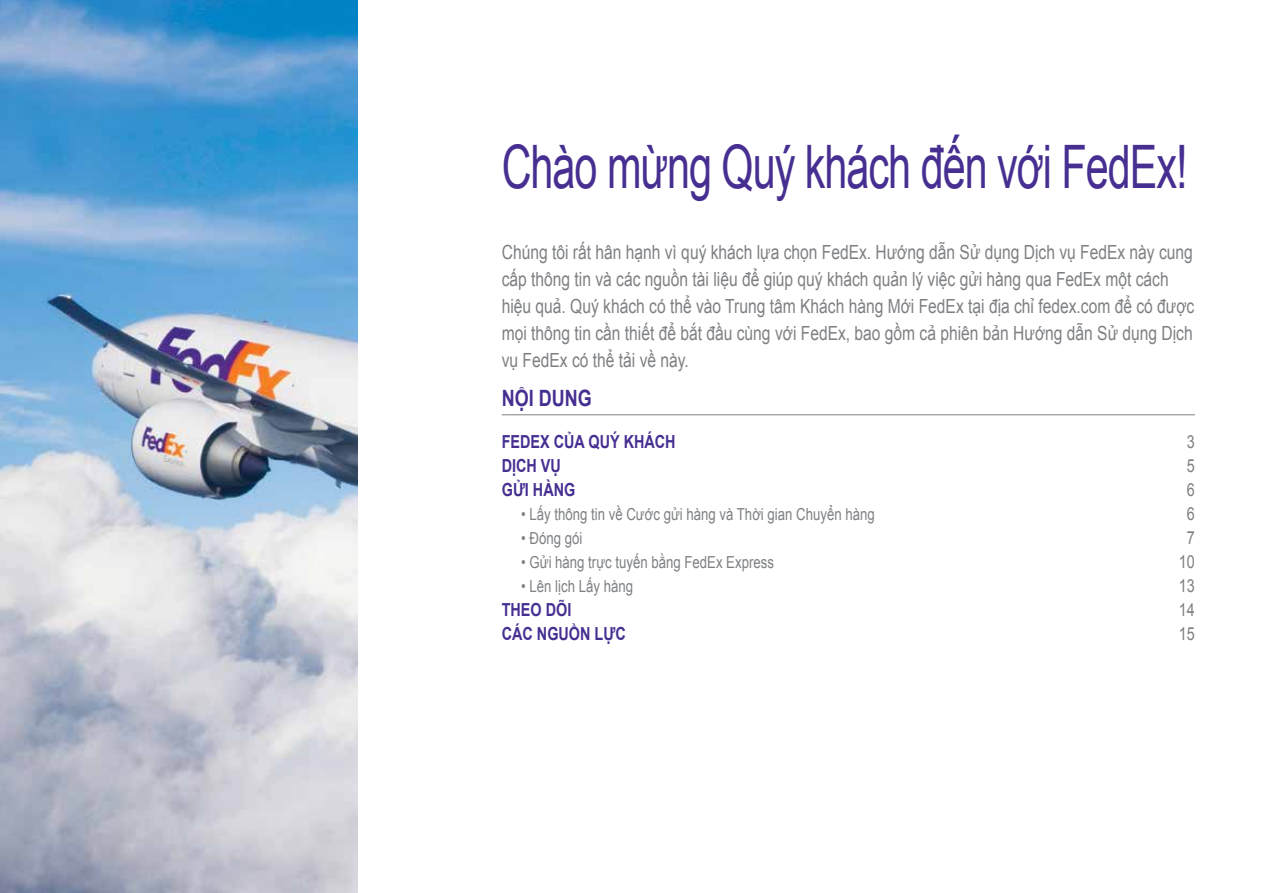
<style>
.page{position:relative;width:1263px;height:893px;background:#fff}
.page>*{position:absolute;margin:0;border:0;box-sizing:border-box;transform-origin:0 0}
.t1{font:60px "Arial";letter-spacing:-.025em;color:#472f92;scale:.69 1}
.t2{font:700 22.5px "Arial";color:#472f92;scale:.8 1}
.t3{font:19.5px/27px "Arial";color:#7e8083;scale:.8 1}
.t4{font:700 18px "Arial";color:#472f92;scale:.8 1}
.t5{font:18px "Arial";color:#7e8083;scale:.8 1}
.t6{font:16.5px "Arial";color:#7e8083;scale:.8 1}
</style>
<div class="page">
<hr style="left:502px;top:415px;width:693px;height:1px;background:#7e8083">
<img style="left:0;top:0;width:357px;height:893px">
<h1 class="t1" style="left:502px;top:127px;width:995px">Chào mừng Quý khách đến với FedEx!</h1>
<p class="t3" style="left:502px;top:239px;width:867px">Chúng tôi rất hân hạnh vì quý khách lựa chọn FedEx. Hướng dẫn Sử dụng Dịch vụ FedEx này cung cấp thông tin và các nguồn tài liệu để giúp quý khách quản lý việc gửi hàng qua FedEx một cách hiệu quả. Quý khách có thể vào Trung tâm Khách hàng Mới FedEx tại địa chỉ fedex.com để có được mọi thông tin cần thiết để bắt đầu cùng với FedEx, bao gồm cả phiên bản Hướng dẫn Sử dụng Dịch vụ FedEx có thể tải về này.</p>
<p class="t2" style="left:502px;top:383px;width:110px">NỘI DUNG</p>
<p class="t4" style="left:502px;top:429px;width:219px">FEDEX CỦA QUÝ KHÁCH</p>
<p class="t5" style="left:1187px;top:429px;width:12px">3</p>
<p class="t4" style="left:502px;top:453px;width:75px">DỊCH VỤ</p>
<p class="t5" style="left:1187px;top:453px;width:12px">5</p>
<p class="t4" style="left:502px;top:477px;width:90px">GỬI HÀNG</p>
<p class="t5" style="left:1187px;top:477px;width:12px">6</p>
<p class="t6" style="left:521px;top:503px;width:443px">• Lấy thông tin về Cước gửi hàng và Thời gian Chuyển hàng</p>
<p class="t5" style="left:1187px;top:501px;width:12px">6</p>
<p class="t6" style="left:521px;top:527px;width:78px">• Đóng gói</p>
<p class="t5" style="left:1187px;top:525px;width:12px">7</p>
<p class="t6" style="left:521px;top:551px;width:317px">• Gửi hàng trực tuyến bằng FedEx Express</p>
<p class="t5" style="left:1179px;top:549px;width:22px">10</p>
<p class="t6" style="left:521px;top:575px;width:141px">• Lên lịch Lấy hàng</p>
<p class="t5" style="left:1179px;top:573px;width:22px">13</p>
<p class="t4" style="left:502px;top:597px;width:89px">THEO DÕI</p>
<p class="t5" style="left:1179px;top:597px;width:22px">14</p>
<p class="t4" style="left:502px;top:621px;width:156px">CÁC NGUỒN LỰC</p>
<p class="t5" style="left:1179px;top:621px;width:22px">15</p>
</div>
